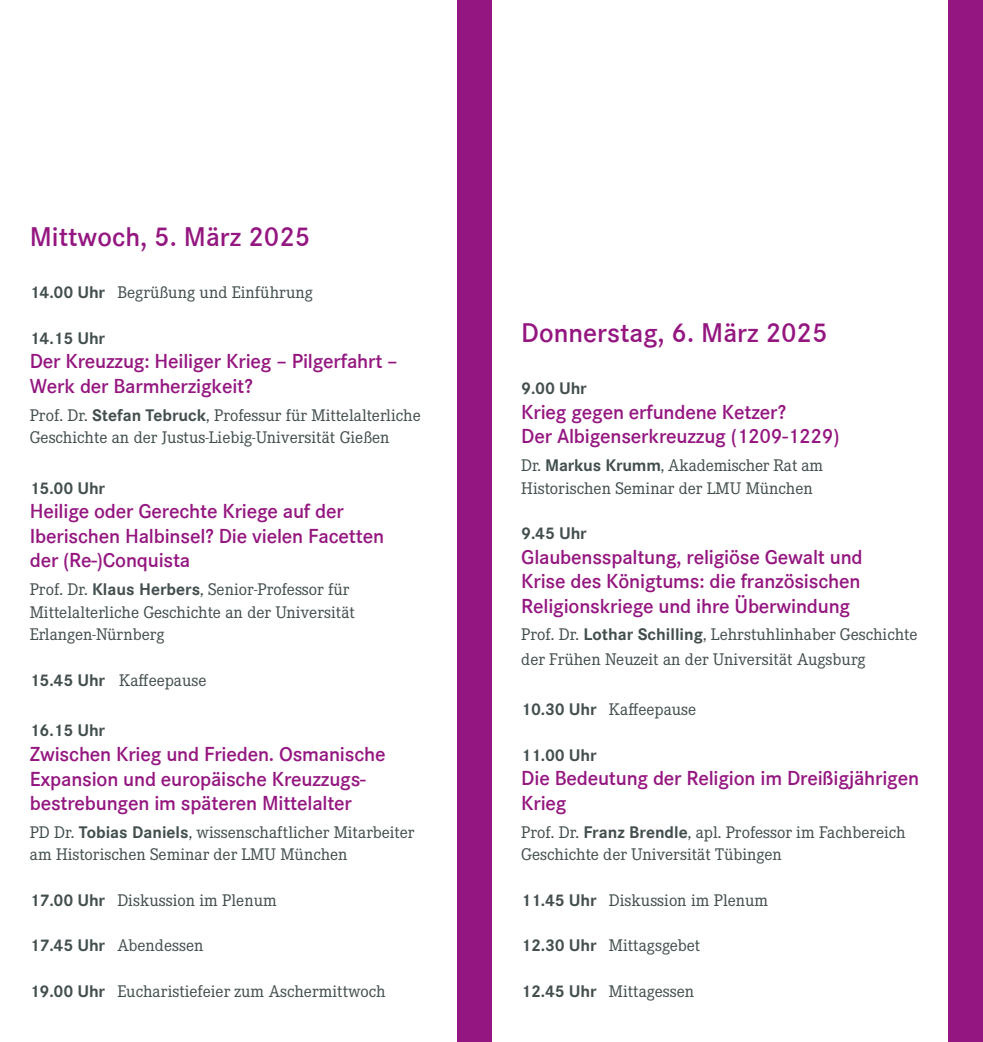
<style>
.page{position:relative;width:983px;height:1042px;background:#fff}
.page>*{position:absolute;margin:0;border:0;box-sizing:border-box;transform-origin:0 0}
.t1{font:600 28px "Corporate S";color:#941680}
.t2{font:600 21px/24.5px "Corporate S";letter-spacing:-.01em;color:#941680}
.t3{font:17.5px/22.8px "Corporate E";color:#434e4e}
.t4{font:700 17.5px "Corporate S";letter-spacing:-.01em;color:#434e4e}
.s1{font-family:"Corporate S";font-weight:700}
</style>
<div class="page">
<div style="left:456px;top:0;width:35px;height:1042px;background:#941680"></div>
<div style="left:947px;top:0;width:35px;height:1042px;background:#941680"></div>
<h1 class="t1" style="left:30px;top:218px;width:282px">Mittwoch, 5. März 2025</h1>
<p class="t3" style="left:30px;top:281px;width:285px"><span class="s1">14.00 Uhr</span> Begrüßung und Einführung</p>
<p class="t4" style="left:30px;top:326px;width:77px">14.15 Uhr</p>
<p class="t2" style="left:30px;top:348px;width:369px">Der Kreuzzug: Heiliger Krieg – Pilgerfahrt –<br>Werk der Barmherzigkeit?</p>
<p class="t3" style="left:30px;top:403px;width:392px">Prof. Dr. <span class="s1">Stefan Tebruck</span>, Professur für Mittelalterliche<br>Geschichte an der Justus-Liebig-Universität Gießen</p>
<p class="t4" style="left:30px;top:476px;width:77px">15.00 Uhr</p>
<p class="t2" style="left:30px;top:498px;width:356px">Heilige oder Gerechte Kriege auf der<br>Iberischen Halbinsel? Die vielen Facetten der (Re-)Conquista</p>
<p class="t3" style="left:30px;top:577px;width:326px">Prof. Dr. <span class="s1">Klaus Herbers</span>, Senior-Professor für<br>Mittelalterliche Geschichte an der Universität<br>Erlangen-Nürnberg</p>
<p class="t3" style="left:30px;top:668px;width:178px"><span class="s1">15.45 Uhr</span> Kaffeepause</p>
<p class="t4" style="left:30px;top:718px;width:77px">16.15 Uhr</p>
<p class="t2" style="left:30px;top:741px;width:357px">Zwischen Krieg und Frieden. Osmanische<br>Expansion und europäische Kreuzzugs&shy;bestrebungen im späteren Mittelalter</p>
<p class="t3" style="left:30px;top:820px;width:386px">PD Dr. <span class="s1">Tobias Daniels</span>, wissenschaftlicher Mitarbeiter am Historischen Seminar der LMU München</p>
<p class="t3" style="left:30px;top:888px;width:248px"><span class="s1">17.00 Uhr</span> Diskussion im Plenum</p>
<p class="t3" style="left:30px;top:934px;width:175px"><span class="s1">17.45 Uhr</span> Abendessen</p>
<p class="t3" style="left:30px;top:979px;width:357px"><span class="s1">19.00 Uhr</span> Eucharistiefeier zum Aschermittwoch</p>
<h1 class="t1" style="left:521px;top:313px;width:308px">Donnerstag, 6. März 2025</h1>
<p class="t4" style="left:521px;top:376px;width:67px">9.00 Uhr</p>
<p class="t2" style="left:521px;top:399px;width:320px">Krieg gegen erfundene Ketzer?<br>Der Albigenserkreuzzug (1209-1229)</p>
<p class="t3" style="left:521px;top:453px;width:303px">Dr. <span class="s1">Markus Krumm</span>, Akademischer Rat am<br>Historischen Seminar der LMU München</p>
<p class="t4" style="left:521px;top:521px;width:67px">9.45 Uhr</p>
<p class="t2" style="left:521px;top:544px;width:343px;text-align:justify">Glaubensspaltung, religiöse Gewalt und Krise des Königtums: die französischen Religionskriege und ihre Überwindung</p>
<p class="t3" style="left:521px;top:622px;width:397px;line-height:24.5px">Prof. Dr. <span class="s1">Lothar Schilling</span>, Lehrstuhlinhaber Geschichte der Frühen Neuzeit an der Universität Augsburg</p>
<p class="t3" style="left:521px;top:698px;width:176px"><span class="s1">10.30 Uhr</span> Kaffeepause</p>
<p class="t4" style="left:521px;top:743px;width:77px">11.00 Uhr</p>
<p class="t2" style="left:521px;top:765px;width:399px">Die Bedeutung der Religion im Dreißigjährigen<br>Krieg</p>
<p class="t3" style="left:521px;top:820px;width:386px">Prof. Dr. <span class="s1">Franz Brendle</span>, apl. Professor im Fachbereich<br>Geschichte der Universität Tübingen</p>
<p class="t3" style="left:521px;top:888px;width:248px"><span class="s1">11.45 Uhr</span> Diskussion im Plenum</p>
<p class="t3" style="left:521px;top:934px;width:180px"><span class="s1">12.30 Uhr</span> Mittagsgebet</p>
<p class="t3" style="left:521px;top:979px;width:174px"><span class="s1">12.45 Uhr</span> Mittagessen</p>
</div>
